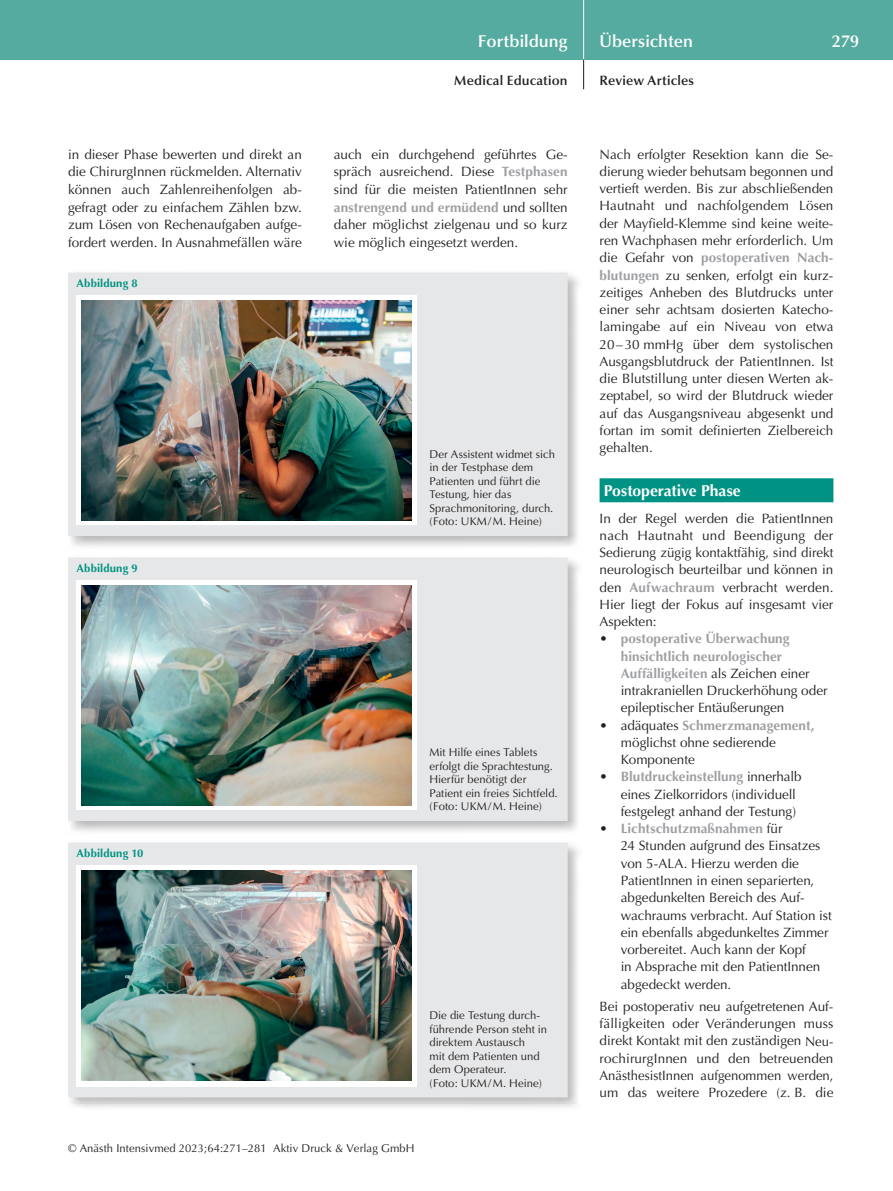
<style>
.page{position:relative;width:893px;height:1191px;background:#fff}
.page>*{position:absolute;margin:0;border:0;box-sizing:border-box;transform-origin:0 0}
.t1{font:600 17.25px "Optima";color:#fff}
.t2{font:700 15.75px "Optima";color:#fff}
.t3{font:13.5px/17.2px "Optima";color:#231f20}
.t4{font:600 13.5px "Optima";letter-spacing:.01em;color:#231f20}
.t5{font:11.25px/13.5px "Optima";letter-spacing:.005em;color:#231f20}
.t6{font:700 11.25px "Optima";letter-spacing:.01em;color:#009383}
.s1{font-weight:700;color:#9d9fa2}
</style>
<div class="page">
<div style="left:0;top:0;width:893px;height:60px;background:#55ab9f"></div>
<hr style="left:583px;top:0;width:1px;height:60px;background:#fff">
<svg style="left:583px;top:60px;width:1px;height:29px"></svg>
<div style="left:600px;top:478px;width:233px;height:24px;background:#009383"></div>
<div style="left:66px;top:270px;width:516px;height:280px;background:#231f20;opacity:.3"></div>
<div style="left:68px;top:272px;width:500px;height:264px;background:#e6e7e8"></div>
<svg style="left:77px;top:296px;width:340px;height:229px"></svg>
<img style="left:82px;top:301px;width:329px;height:219px">
<div style="left:66px;top:555px;width:516px;height:280px;background:#231f20;opacity:.3"></div>
<div style="left:68px;top:557px;width:500px;height:264px;background:#e6e7e8"></div>
<svg style="left:77px;top:580px;width:340px;height:230px"></svg>
<img style="left:82px;top:586px;width:329px;height:219px">
<div style="left:66px;top:840px;width:516px;height:271px;background:#231f20;opacity:.3"></div>
<div style="left:68px;top:842px;width:500px;height:255px;background:#e6e7e8"></div>
<svg style="left:77px;top:865px;width:340px;height:221px"></svg>
<img style="left:82px;top:871px;width:329px;height:209px">
<p class="t1" style="left:478px;top:31px;width:91px">Fortbildung</p>
<p class="t1" style="left:600px;top:31px;width:95px">Übersichten</p>
<p class="t1" style="left:832px;top:31px;width:28px">279</p>
<p class="t4" style="left:454px;top:73px;width:115px">Medical Education</p>
<p class="t4" style="left:600px;top:73px;width:96px">Review Articles</p>
<p class="t3" style="left:68px;top:146px;width:235px;text-align:justify">in dieser Phase bewerten und direkt an die ChirurgInnen rückmelden. Alternativ können auch Zahlenreihenfolgen ab&shy;gefragt oder zu einfachem Zählen bzw. zum Lösen von Rechenaufgaben aufge&shy;fordert werden. In Ausnahmefällen wäre</p>
<p class="t3" style="left:334px;top:146px;width:235px;text-align:justify">auch ein durchgehend geführtes Ge&shy;spräch ausreichend. Diese <span class="s1">Testphasen </span>sind für die meisten PatientInnen sehr <span class="s1">anstrengend und ermüdend</span> und sollten daher möglichst zielgenau und so kurz wie möglich eingesetzt werden.</p>
<p class="t3" style="left:600px;top:146px;width:235px">Nach erfolgter Resektion kann die Se&shy;dierung wieder behutsam begonnen und vertieft werden. Bis zur abschließenden Hautnaht und nachfolgendem Lösen der Mayfield-Klemme sind keine weite&shy;ren Wachphasen mehr erforderlich. Um die Gefahr von <span class="s1">postoperativen Nach&shy;blutungen</span> zu senken, erfolgt ein kurz-- zeitiges Anheben des Blutdrucks unter einer sehr achtsam dosierten Katecho&shy;lamingabe auf ein Niveau von etwa 20–30 mmHg über dem systolischen Ausgangsblutdruck der PatientInnen. Ist die Blutstillung unter diesen Werten ak&shy;zeptabel, so wird der Blutdruck wieder auf das Ausgangsniveau abgesenkt und fortan im somit definierten Zielbereich gehalten.</p>
<p class="t2" style="left:604px;top:481px;width:138px">Postoperative Phase</p>
<p class="t3" style="left:600px;top:509px;width:235px;text-align:justify">In der Regel werden die PatientInnen nach Hautnaht und Beendigung der Sedierung zügig kontaktfähig, sind direkt neurologisch beurteilbar und können in den <span class="s1">Aufwachraum</span> verbracht werden.<br>Hier liegt der Fokus auf insgesamt vier Aspekten:</p>
<p class="t3" style="left:621px;top:630px;width:208px;text-indent:-21px">• <span class="s1">postoperative Überwachung hinsichtlich neurologischer<br>Auffälligkeiten</span> als Zeichen einer intrakraniellen Druckerhöhung oder epileptischer Entäußerungen</p>
<p class="t3" style="left:621px;top:716px;width:195px;text-indent:-21px">• adäquates <span class="s1">Schmerzmanagement, </span>möglichst ohne sedierende<br>Komponente</p>
<p class="t3" style="left:621px;top:768px;width:182px;text-indent:-21px">• <span class="s1">Blutdruckeinstellung</span> innerhalb eines Zielkorridors (individuell festgelegt anhand der Testung)</p>
<p class="t3" style="left:621px;top:820px;width:213px;text-indent:-21px">• <span class="s1">Lichtschutzmaßnahmen</span> für<br>24 Stunden aufgrund des Einsatzes von 5-ALA. Hierzu werden die<br>PatientInnen in einen separierten, abgedunkelten Bereich des Auf&shy;wachraums verbracht. Auf Station ist ein ebenfalls abgedunkeltes Zimmer vorbereitet. Auch kann der Kopf<br>in Absprache mit den PatientInnen abgedeckt werden.</p>
<p class="t3" style="left:600px;top:998px;width:235px">Bei postoperativ neu aufgetretenen Auf&shy;fälligkeiten oder Veränderungen muss direkt Kontakt mit den zuständigen Neu-- rochirurgInnen und den betreuenden AnästhesistInnen aufgenommen werden, um das weitere Prozedere (z. B. die</p>
<p class="t6" style="left:77px;top:277px;width:63px">Abbildung 8</p>
<p class="t5" style="left:429px;top:447px;width:127px">Der Assistent widmet sich in der Testphase dem<br>Patienten und führt die<br>Testung, hier das<br>Sprachmonitoring, durch. (Foto: UKM/M. Heine)</p>
<p class="t6" style="left:77px;top:562px;width:63px">Abbildung 9</p>
<p class="t5" style="left:429px;top:746px;width:130px">Mit Hilfe eines Tablets erfolgt die Sprachtestung.<br>Hierfür benötigt der<br>Patient ein freies Sichtfeld. (Foto: UKM/M. Heine)</p>
<p class="t6" style="left:77px;top:846px;width:69px">Abbildung 10</p>
<p class="t5" style="left:429px;top:1008px;width:119px">Die die Testung durch-- führende Person steht in direktem Austausch<br>mit dem Patienten und dem Operateur.<br>(Foto: UKM/M. Heine)</p>
<p class="t5" style="left:68px;top:1142px;width:348px">© Anästh Intensivmed 2023;64:271–281 Aktiv Druck &amp; Verlag GmbH</p>
</div>
